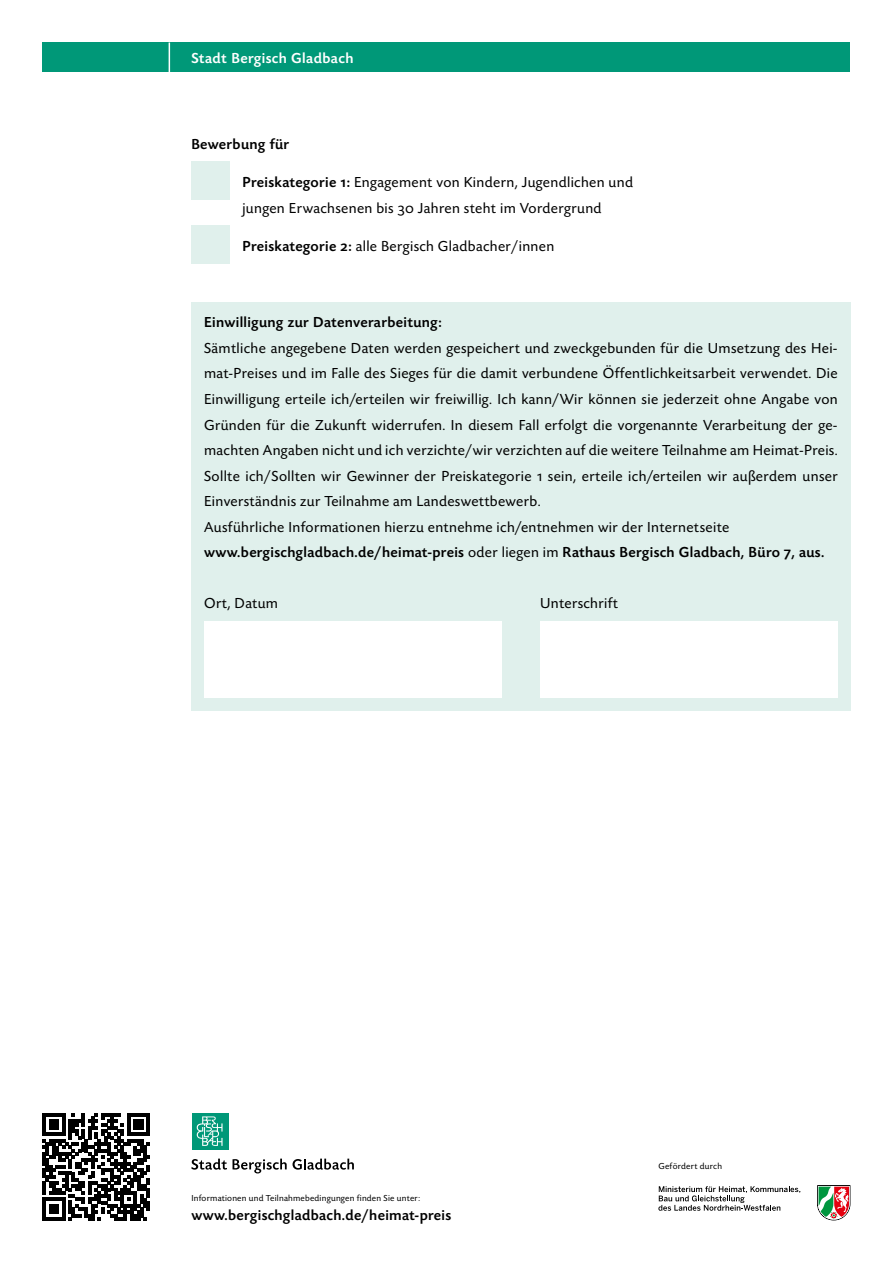
<style>
.page{position:relative;width:893px;height:1263px;background:#fff}
.page>*{position:absolute;margin:0;border:0;box-sizing:border-box;transform-origin:0 0}
.t1{font:15px/25.5px "Today Sans Now Pro";letter-spacing:.025em;color:#000}
.t2{font:500 15px "Today Sans Now Pro";letter-spacing:.025em;color:#000}
.t3{font:500 15px "Today Sans Now Pro";letter-spacing:.03em;color:#fff}
.t4{font:9px "Today Sans Now Pro";letter-spacing:.025em;color:#000}
.s1{font-weight:500}
</style>
<div class="page">
<div style="left:43px;top:43px;width:807px;height:29px;background:#009878"></div>
<svg style="left:169px;top:43px;width:1px;height:29px"></svg>
<div style="left:191px;top:162px;width:39px;height:38px;background:#e0f0ec"></div>
<div style="left:191px;top:225px;width:39px;height:39px;background:#e0f0ec"></div>
<div style="left:191px;top:302px;width:659px;height:408px;background:#e0f0ec"></div>
<div style="left:204px;top:621px;width:298px;height:76px;background:#fff"></div>
<div style="left:540px;top:621px;width:298px;height:76px;background:#fff"></div>
<svg style="left:43px;top:1113px;width:107px;height:107px"></svg>
<svg style="left:817px;top:1185px;width:33px;height:35px"></svg>
<svg style="left:658px;top:1186px;width:142px;height:25px"></svg>
<div style="left:192px;top:1113px;width:36px;height:36px;background:#009878"></div>
<svg style="left:197px;top:1116px;width:26px;height:30px"></svg>
<svg style="left:191px;top:1158px;width:36px;height:12px"></svg>
<svg style="left:233px;top:1158px;width:54px;height:15px"></svg>
<svg style="left:293px;top:1158px;width:61px;height:12px"></svg>
<p class="t3" style="left:191px;top:49px;width:164px">Stadt Bergisch Gladbach</p>
<p class="t2" style="left:191px;top:135px;width:99px">Bewerbung für</p>
<p class="t1" style="left:242px;top:169px;width:392px"><span class="s1">Preiskategorie 1:</span> Engagement von Kindern, Jugendlichen und jungen Erwachsenen bis 30 Jahren steht im Vordergrund</p>
<p class="t1" style="left:242px;top:233px;width:313px"><span class="s1">Preiskategorie 2:</span> alle Bergisch Gladbacher/innen</p>
<p class="t2" style="left:204px;top:314px;width:239px">Einwilligung zur Datenverarbeitung:</p>
<p class="t1" style="left:204px;top:335px;width:635px">Sämtliche angegebene Daten werden gespeichert und zweckgebunden für die Umsetzung des Hei&shy;mat-Preises und im Falle des Sieges für die damit verbundene Öffentlichkeitsarbeit verwendet. Die Einwilligung erteile ich/erteilen wir freiwillig. Ich kann/Wir können sie jederzeit ohne Angabe von Gründen für die Zukunft widerrufen. In diesem Fall erfolgt die vorgenannte Verarbeitung der ge&shy;machten Angaben nicht und ich verzichte/wir verzichten auf die weitere Teilnahme am Heimat-Preis.<br>Sollte ich/Sollten wir Gewinner der Preiskategorie 1 sein, erteile ich/erteilen wir außerdem unser Einverständnis zur Teilnahme am Landeswettbewerb.<br>Ausführliche Informationen hierzu entnehme ich/entnehmen wir der Internetseite <span class="s1">www.bergischgladbach.de/heimat-preis</span> oder liegen im <span class="s1">Rathaus Bergisch Gladbach, Büro 7, aus.</span></p>
<p class="t1" style="left:204px;top:590px;width:75px">Ort, Datum</p>
<p class="t1" style="left:540px;top:590px;width:80px">Unterschrift</p>
<p class="t4" style="left:191px;top:1193px;width:230px">Informationen und Teilnahmebedingungen finden Sie unter:</p>
<p class="t2" style="left:191px;top:1207px;width:261px">www.bergischgladbach.de/heimat-preis</p>
<p class="t4" style="left:658px;top:1161px;width:65px">Gefördert durch</p>
</div>
